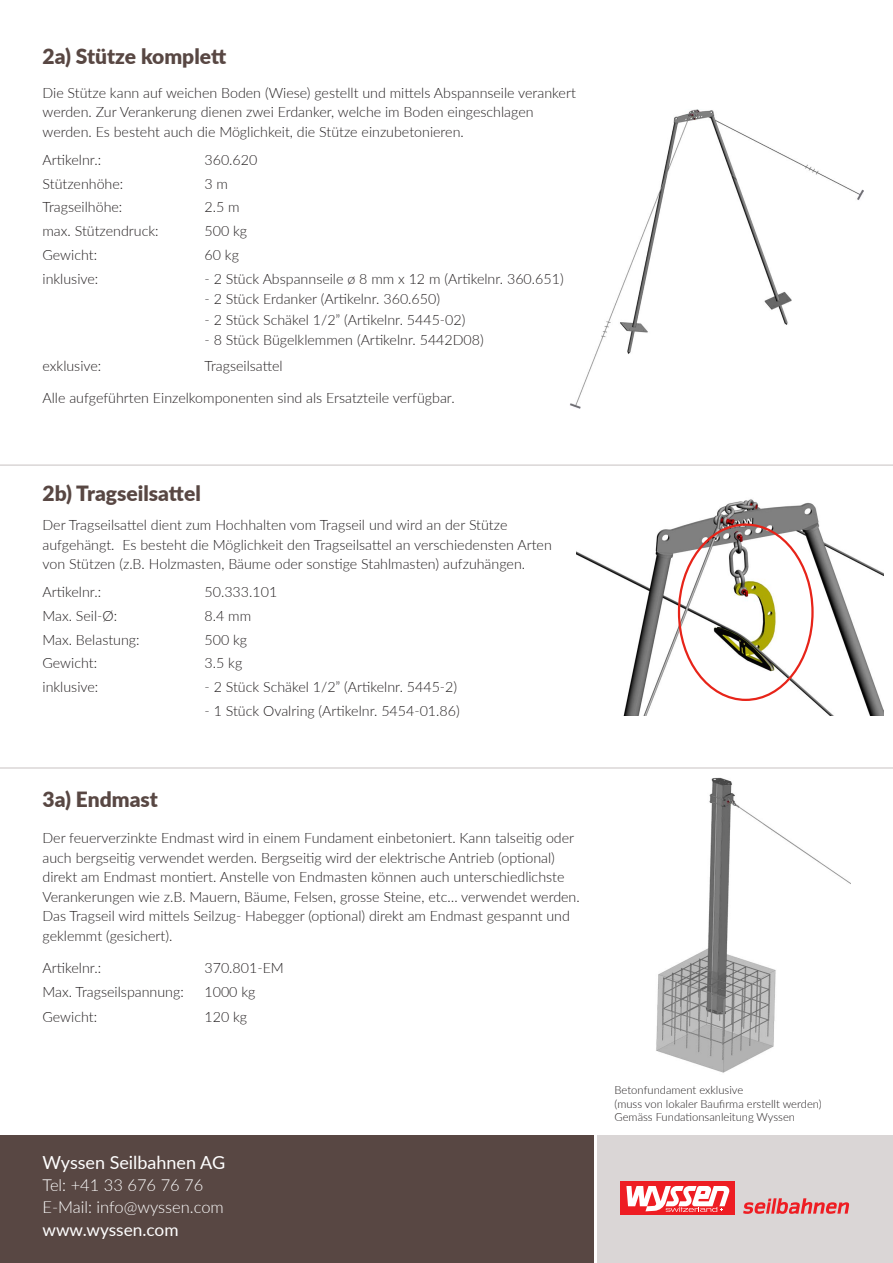
<style>
.page{position:relative;width:893px;height:1263px;background:#fff}
.page>*{position:absolute;margin:0;border:0;box-sizing:border-box;transform-origin:0 0}
.t1{font:900 21px "Lato";color:#584743}
.t2{font:18px "Lato";color:#fff}
.t3{font:17.25px "Lato";color:#fff}
.t4{font:300 16.5px/21.9px "Lato";color:#fff}
.t5{font:300 14.25px/19.5px "Lato";color:#231f20}
.t6{font:300 11.25px/13.5px "Lato";color:#231f20}
</style>
<div class="page">
<img style="left:570px;top:109px;width:293px;height:300px">
<div style="left:0;top:1135px;width:594px;height:128px;background:#584743"></div>
<div style="left:598px;top:1135px;width:295px;height:128px;background:#dad6d6"></div>
<div style="left:620px;top:1181px;width:114px;height:34px;background:#ee1d23"></div>
<svg style="left:743px;top:1198px;width:106px;height:16px"></svg>
<svg style="left:626px;top:1186px;width:104px;height:26px"></svg>
<hr style="left:0;top:767px;width:893px;height:2px;background:#dad6d6">
<hr style="left:0;top:464px;width:893px;height:2px;background:#dad6d6">
<img style="left:577px;top:499px;width:306px;height:216px">
<img style="left:656px;top:777px;width:194px;height:296px">
<h1 class="t1" style="left:43px;top:41px;width:185px">2a) Stütze komplett</h1>
<p class="t5" style="left:43px;top:83px;width:535px">Die Stütze kann auf weichen Boden (Wiese) gestellt und mittels Abspannseile verankert werden. Zur Verankerung dienen zwei Erdanker, welche im Boden eingeschlagen werden. Es besteht auch die Möglichkeit, die Stütze einzubetonieren.</p>
<p class="t5" style="left:43px;top:150px;width:60px">Artikelnr.:</p>
<p class="t5" style="left:205px;top:150px;width:54px">360.620</p>
<p class="t5" style="left:43px;top:173px;width:82px">Stützenhöhe:</p>
<p class="t5" style="left:205px;top:173px;width:25px">3 m</p>
<p class="t5" style="left:43px;top:197px;width:81px">Tragseilhöhe:</p>
<p class="t5" style="left:205px;top:197px;width:37px">2.5 m</p>
<p class="t5" style="left:43px;top:221px;width:118px">max. Stützendruck:</p>
<p class="t5" style="left:205px;top:221px;width:44px">500 kg</p>
<p class="t5" style="left:43px;top:245px;width:56px">Gewicht:</p>
<p class="t5" style="left:205px;top:245px;width:36px">60 kg</p>
<p class="t5" style="left:43px;top:268px;width:57px">inklusive:</p>
<p class="t5" style="left:205px;top:268px;width:361px">- 2 Stück Abspannseile ø 8 mm x 12 m (Artikelnr. 360.651)</p>
<p class="t5" style="left:205px;top:289px;width:237px">- 2 Stück Erdanker (Artikelnr. 360.650)</p>
<p class="t5" style="left:205px;top:310px;width:262px">- 2 Stück Schäkel 1/2” (Artikelnr. 5445-02)</p>
<p class="t5" style="left:205px;top:329px;width:281px">- 8 Stück Bügelklemmen (Artikelnr. 5442D08)</p>
<p class="t5" style="left:43px;top:355px;width:60px">exklusive:</p>
<p class="t5" style="left:205px;top:355px;width:80px">Tragseilsattel</p>
<p class="t5" style="left:43px;top:387px;width:414px">Alle aufgeführten Einzelkomponenten sind als Ersatzteile verfügbar.</p>
<h1 class="t1" style="left:43px;top:478px;width:160px">2b) Tragseilsattel</h1>
<p class="t5" style="left:43px;top:515px;width:511px">Der Tragseilsattel dient zum Hochhalten vom Tragseil und wird an der Stütze aufgehängt. Es besteht die Möglichkeit den Tragseilsattel an verschiedensten Arten von Stützen (z.B. Holzmasten, Bäume oder sonstige Stahlmasten) aufzuhängen.</p>
<p class="t5" style="left:43px;top:582px;width:60px">Artikelnr.:</p>
<p class="t5" style="left:205px;top:582px;width:74px">50.333.101</p>
<p class="t5" style="left:43px;top:605px;width:76px">Max. Seil-Ø:</p>
<p class="t5" style="left:205px;top:605px;width:48px">8.4 mm</p>
<p class="t5" style="left:43px;top:629px;width:99px">Max. Belastung:</p>
<p class="t5" style="left:205px;top:629px;width:44px">500 kg</p>
<p class="t5" style="left:43px;top:653px;width:56px">Gewicht:</p>
<p class="t5" style="left:205px;top:653px;width:39px">3.5 kg</p>
<p class="t5" style="left:43px;top:677px;width:57px">inklusive:</p>
<p class="t5" style="left:205px;top:677px;width:254px">- 2 Stück Schäkel 1/2” (Artikelnr. 5445-2)</p>
<p class="t5" style="left:205px;top:700px;width:257px">- 1 Stück Ovalring (Artikelnr. 5454-01.86)</p>
<h1 class="t1" style="left:43px;top:784px;width:117px">3a) Endmast</h1>
<p class="t5" style="left:43px;top:828px;width:539px">Der feuerverzinkte Endmast wird in einem Fundament einbetoniert. Kann talseitig oder auch bergseitig verwendet werden. Bergseitig wird der elektrische Antrieb (optional) direkt am Endmast montiert. Anstelle von Endmasten können auch unterschiedlichste Verankerungen wie z.B. Mauern, Bäume, Felsen, grosse Steine, etc… verwendet werden.<br>Das Tragseil wird mittels Seilzug- Habegger (optional) direkt am Endmast gespannt und geklemmt (gesichert).</p>
<p class="t5" style="left:43px;top:958px;width:60px">Artikelnr.:</p>
<p class="t5" style="left:205px;top:958px;width:81px">370.801-EM</p>
<p class="t5" style="left:43px;top:981px;width:143px">Max. Tragseilspannung:</p>
<p class="t5" style="left:205px;top:981px;width:52px">1000 kg</p>
<p class="t5" style="left:43px;top:1007px;width:56px">Gewicht:</p>
<p class="t5" style="left:205px;top:1007px;width:44px">120 kg</p>
<p class="t2" style="left:43px;top:1150px;width:184px">Wyssen Seilbahnen AG</p>
<p class="t4" style="left:43px;top:1174px;width:183px">Tel: +41 33 676 76 76<br>E-Mail: info@wyssen.com</p>
<p class="t3" style="left:43px;top:1217px;width:138px">www.wyssen.com</p>
<p class="t6" style="left:615px;top:1083px;width:209px">Betonfundament exklusive<br>(muss von lokaler Baufirma erstellt werden)<br>Gemäss Fundationsanleitung Wyssen</p>
</div>
